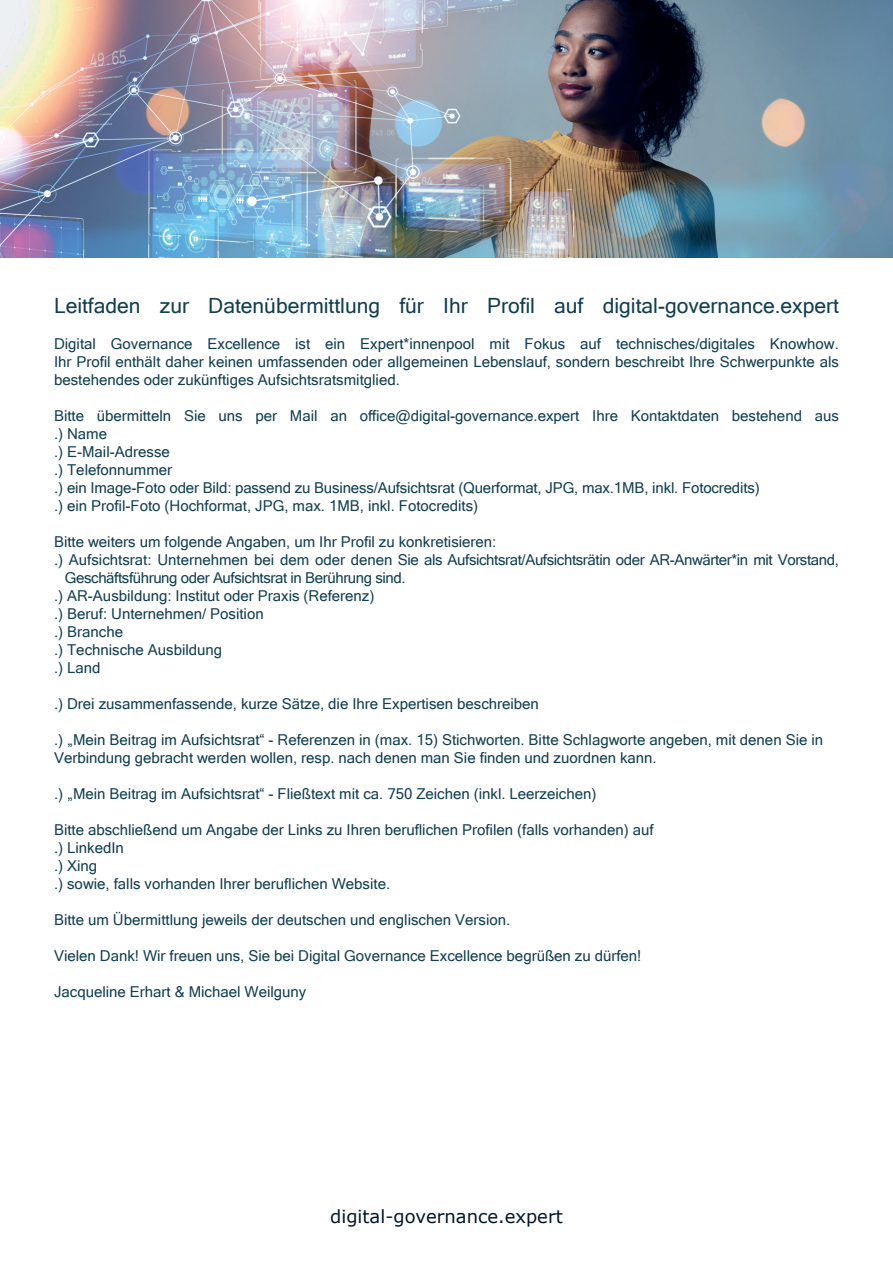
<style>
.page{position:relative;width:893px;height:1263px;background:#fff}
.page>*{position:absolute;margin:0;border:0;box-sizing:border-box;transform-origin:0 0}
.t1{font:21px "Microsoft Sans Serif";color:#113e50}
.t2{font:18px "MS Reference Sans Serif";color:#001629}
.t3{font:15px/18px "Microsoft Sans Serif";color:#113e50}
.t4{font:15px "Microsoft Sans Serif";letter-spacing:-.025em;color:#113e50}
</style>
<div class="page">
<img style="left:0;top:0;width:893px;height:257px">
<h1 class="t1" style="left:54px;top:292px;width:786px">Leitfaden zur Datenübermittlung für Ihr Profil auf digital-governance.expert</h1>
<p class="t3" style="left:54px;top:334px;width:786px;text-align:justify">Digital Governance Excellence ist ein Expert*innenpool mit Fokus auf technisches/digitales Knowhow.<br>Ihr Profil enthält daher keinen umfassenden oder allgemeinen Lebenslauf, sondern beschreibt Ihre Schwerpunkte als bestehendes oder zukünftiges Aufsichtsratsmitglied.</p>
<p class="t3" style="left:54px;top:406px;width:786px">Bitte übermitteln Sie uns per Mail an office@digital-governance.expert Ihre Kontaktdaten bestehend aus .) Name<br>.) E-Mail-Adresse<br>.) Telefonnummer<br>.) ein Image-Foto oder Bild: passend zu Business/Aufsichtsrat (Querformat, JPG, max.1MB, inkl. Fotocredits)<br>.) ein Profil-Foto (Hochformat, JPG, max. 1MB, inkl. Fotocredits)</p>
<p class="t3" style="left:54px;top:532px;width:444px">Bitte weiters um folgende Angaben, um Ihr Profil zu konkretisieren:</p>
<p class="t4" style="left:54px;top:550px;width:786px">.) Aufsichtsrat: Unternehmen bei dem oder denen Sie als Aufsichtsrat/Aufsichtsrätin oder AR-Anwärter*in mit Vorstand,</p>
<p class="t4" style="left:65px;top:568px;width:342px">Geschäftsführung oder Aufsichtsrat in Berührung sind.</p>
<p class="t3" style="left:54px;top:586px;width:322px">.) AR-Ausbildung: Institut oder Praxis (Referenz)</p>
<p class="t3" style="left:54px;top:604px;width:211px">.) Beruf: Unternehmen/ Position</p>
<p class="t3" style="left:54px;top:622px;width:71px">.) Branche</p>
<p class="t3" style="left:54px;top:640px;width:170px">.) Technische Ausbildung</p>
<p class="t3" style="left:54px;top:658px;width:48px">.) Land</p>
<p class="t3" style="left:54px;top:694px;width:486px">.) Drei zusammenfassende, kurze Sätze, die Ihre Expertisen beschreiben</p>
<p class="t3" style="left:54px;top:730px;width:771px">.) „Mein Beitrag im Aufsichtsrat“ - Referenzen in (max. 15) Stichworten. Bitte Schlagworte angeben, mit denen Sie in<br>Verbindung gebracht werden wollen, resp. nach denen man Sie finden und zuordnen kann.</p>
<p class="t3" style="left:54px;top:784px;width:544px">.) „Mein Beitrag im Aufsichtsrat“ - Fließtext mit ca. 750 Zeichen (inkl. Leerzeichen)</p>
<p class="t3" style="left:54px;top:820px;width:601px">Bitte abschließend um Angabe der Links zu Ihren beruflichen Profilen (falls vorhanden) auf .) LinkedIn<br>.) Xing<br>.) sowie, falls vorhanden Ihrer beruflichen Website.</p>
<p class="t3" style="left:54px;top:910px;width:458px">Bitte um Übermittlung jeweils der deutschen und englischen Version.</p>
<p class="t3" style="left:54px;top:946px;width:589px">Vielen Dank! Wir freuen uns, Sie bei Digital Governance Excellence begrüßen zu dürfen!</p>
<p class="t3" style="left:54px;top:982px;width:254px">Jacqueline Erhart &amp; Michael Weilguny</p>
<p class="t2" style="left:330px;top:1205px;width:234px">digital-governance.expert</p>
</div>
